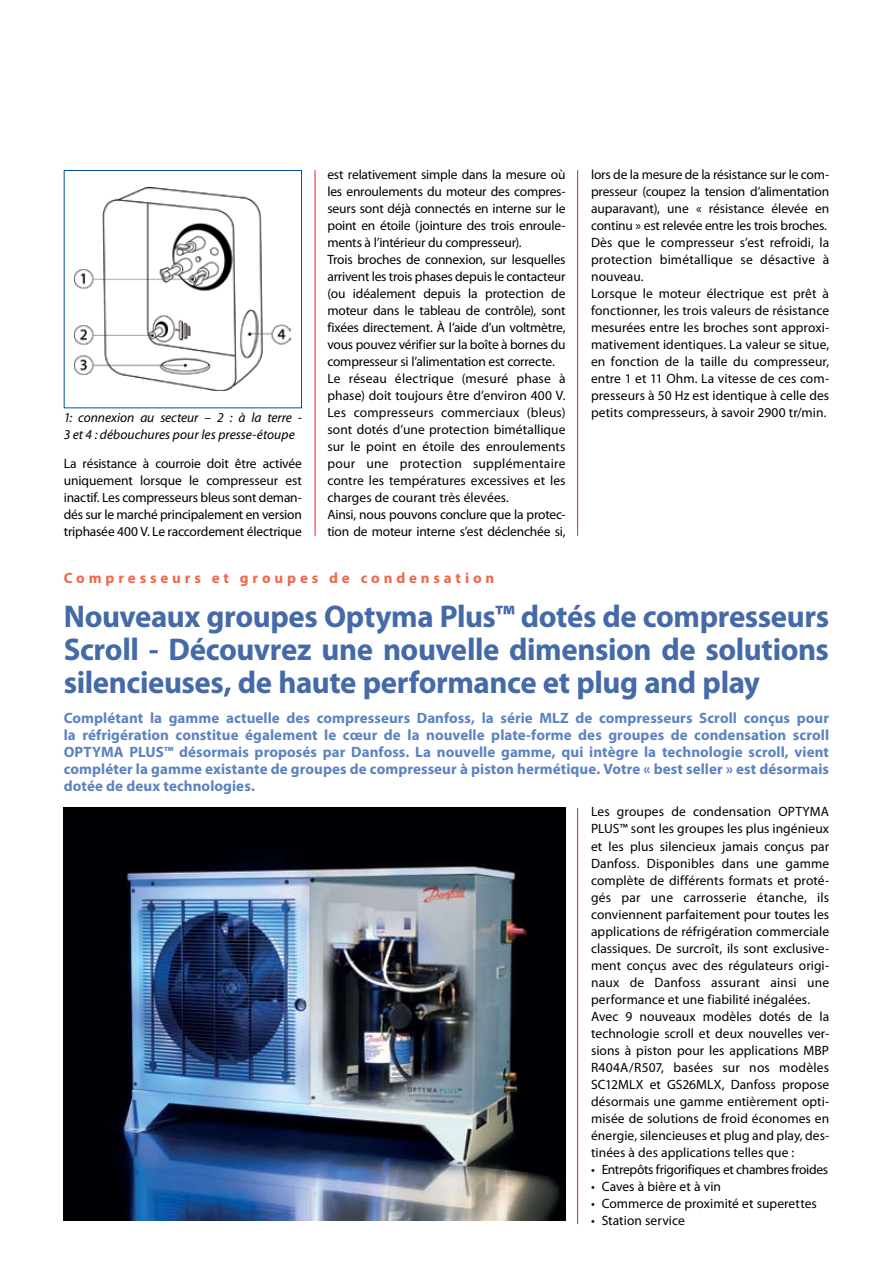
<style>
.page{position:relative;width:893px;height:1263px;background:#fff}
.page>*{position:absolute;margin:0;border:0;box-sizing:border-box;transform-origin:0 0}
.t1{font:700 31.5px/33px "Myriad Pro";letter-spacing:-.015em;color:#446aa8;text-align:justify}
.t2{font:700 15px/17px "Myriad Pro";letter-spacing:.005em;color:#5c82c1;text-align:justify}
.t3{font:700 15px "Myriad Pro";letter-spacing:.255em;color:#f26649}
.t4{font:13.5px/17px "Myriad Pro";color:#000}
.t5{font:italic 13.5px/16.5px "Myriad Pro";color:#000}
.t6{font:13.5px "Myriad Pro";letter-spacing:-.025em;color:#000}
</style>
<div class="page">
<img style="left:64px;top:808px;width:502px;height:412px">
<hr style="left:577px;top:808px;width:1px;height:416px;background:#ed1c24">
<img style="left:75px;top:187px;width:216px;height:204px">
<div style="left:64px;top:170px;width:238px;height:238px;border:1px solid #004e96"></div>
<hr style="left:315px;top:170px;width:1px;height:366px;background:#ed1c24">
<hr style="left:577px;top:170px;width:1px;height:366px;background:#ed1c24">
<p class="t5" style="left:64px;top:409px;width:240px">1: connexion au secteur – 2 : à la terre -<br>3 et 4 : débouchures pour les presse-étoupe</p>
<p class="t4" style="left:64px;top:455px;width:240px;text-align:justify">La résistance à courroie doit être activée uniquement lorsque le compresseur est inactif. Les compresseurs bleus sont deman&shy;dés sur le marché principalement en version triphasée 400 V. Le raccordement électrique</p>
<p class="t4" style="left:327px;top:165px;width:240px">est relativement simple dans la mesure où les enroulements du moteur des compres&shy;seurs sont déjà connectés en interne sur le point en étoile (jointure des trois enroule&shy;ments à l’intérieur du compresseur).<br>Trois broches de connexion, sur lesquelles arrivent les trois phases depuis le contacteur (ou idéalement depuis la protection de moteur dans le tableau de contrôle), sont fixées directement. À l’aide d’un voltmètre, vous pouvez vérifier sur la boîte à bornes du compresseur si l’alimentation est correcte.<br>Le réseau électrique (mesuré phase à phase) doit toujours être d’environ 400 V.<br>Les compresseurs commerciaux (bleus) sont dotés d’une protection bimétallique sur le point en étoile des enroulements pour une protection supplémentaire contre les températures excessives et les charges de courant très élevées.<br>Ainsi, nous pouvons conclure que la protec&shy;tion de moteur interne s’est déclenchée si,</p>
<p class="t4" style="left:591px;top:165px;width:240px">lors de la mesure de la résistance sur le com&shy;presseur (coupez la tension d’alimentation auparavant), une « résistance élevée en continu » est relevée entre les trois broches.<br>Dès que le compresseur s’est refroidi, la protection bimétallique se désactive à nouveau.<br>Lorsque le moteur électrique est prêt à fonctionner, les trois valeurs de résistance mesurées entre les broches sont approxi&shy;mativement identiques. La valeur se situe, en fonction de la taille du compresseur, entre 1 et 11 Ohm. La vitesse de ces com&shy;presseurs à 50 Hz est identique à celle des petits compresseurs, à savoir 2900 tr/min.</p>
<p class="t3" style="left:64px;top:568px;width:432px">Compresseurs et groupes de condensation</p>
<h1 class="t1" style="left:64px;top:599px;width:767px">Nouveaux groupes Optyma Plus™ dotés de compresseurs Scroll - Découvrez une nouvelle dimension de solutions silencieuses, de haute performance et plug and play</h1>
<p class="t2" style="left:64px;top:709px;width:767px">Complétant la gamme actuelle des compresseurs Danfoss, la série MLZ de compresseurs Scroll conçus pour la réfrigération constitue également le cœur de la nouvelle plate-forme des groupes de condensation scroll OPTYMA PLUS™ désormais proposés par Danfoss. La nouvelle gamme, qui intègre la technologie scroll, vient compléter la gamme existante de groupes de compresseur à piston hermétique. Votre « best seller » est désormais dotée de deux technologies.</p>
<p class="t4" style="left:591px;top:803px;width:240px">Les groupes de condensation OPTYMA PLUS™ sont les groupes les plus ingénieux et les plus silencieux jamais conçus par Danfoss. Disponibles dans une gamme complète de différents formats et proté&shy;gés par une carrosserie étanche, ils conviennent parfaitement pour toutes les applications de réfrigération commerciale classiques. De surcroît, ils sont exclusive&shy;ment conçus avec des régulateurs origi&shy;naux de Danfoss assurant ainsi une performance et une fiabilité inégalées.<br>Avec 9 nouveaux modèles dotés de la technologie scroll et deux nouvelles ver&shy;sions à piston pour les applications MBP R404A/R507, basées sur nos modèles SC12MLX et GS26MLX, Danfoss propose désormais une gamme entièrement opti&shy;misée de solutions de froid économes en énergie, silencieuses et plug and play, des&shy;tinées à des applications telles que :</p>
<p class="t6" style="left:591px;top:1161px;width:239px">• Entrepôts frigorifiques et chambres froides</p>
<p class="t4" style="left:591px;top:1177px;width:131px">• Caves à bière et à vin</p>
<p class="t4" style="left:591px;top:1194px;width:227px">• Commerce de proximité et superettes</p>
<p class="t4" style="left:591px;top:1211px;width:95px">• Station service</p>
</div>
